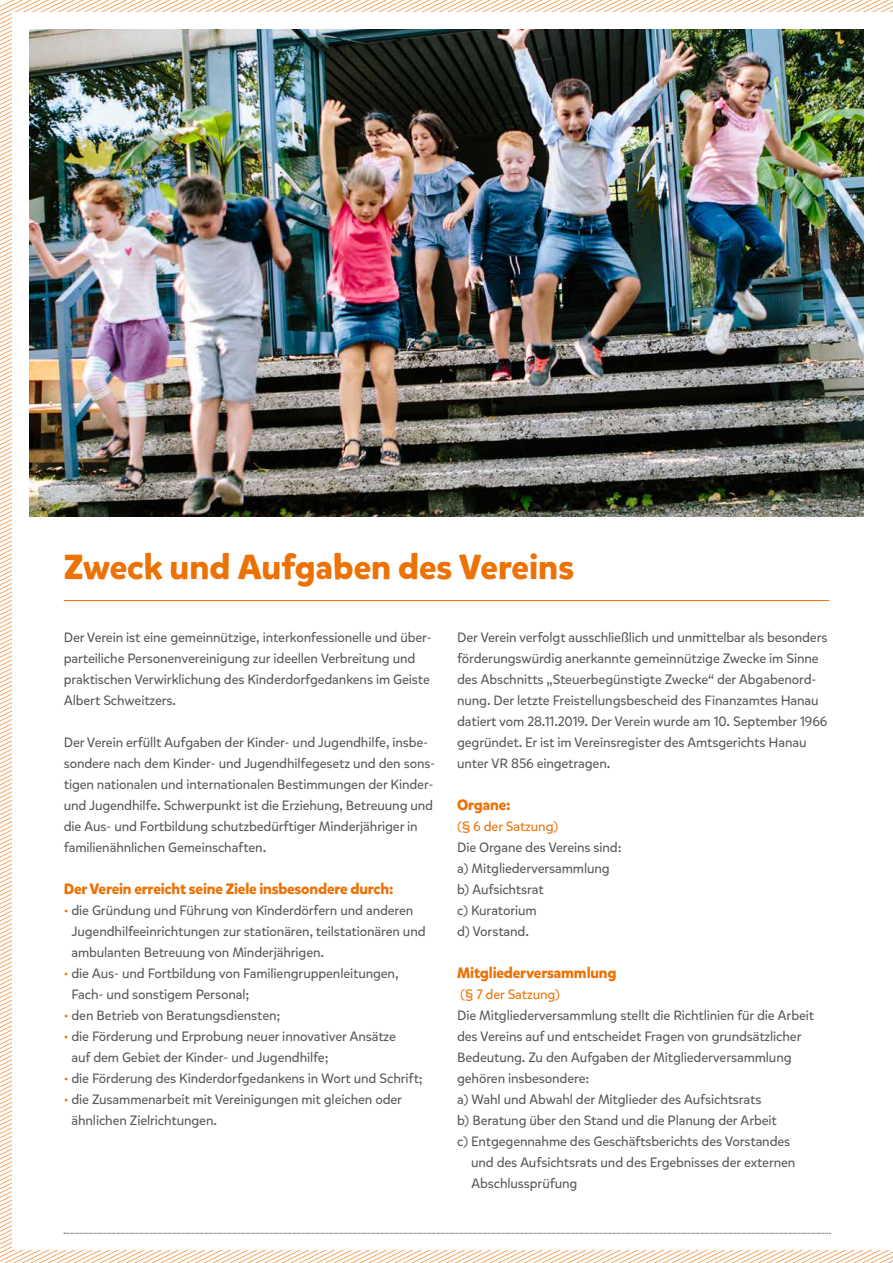
<style>
.page{position:relative;width:893px;height:1263px;background:#fff}
.page>*{position:absolute;margin:0;border:0;box-sizing:border-box;transform-origin:0 0}
.t1{font:700 34.5px "Mikado";color:#ec7206}
.t2{font:700 15px "Mikado";letter-spacing:-.01em;color:#ec7206}
.t3{font:13.5px/21px "Mikado";letter-spacing:-.01em;color:#58585a}
.t4{font:13.5px "Mikado";letter-spacing:-.01em;color:#ec7206}
.s1{color:#ec7206}
</style>
<div class="page">
<svg style="left:0;top:1213px;width:893px;height:50px"></svg>
<img style="left:30px;top:30px;width:833px;height:486px">
<hr style="left:64px;top:600px;width:765px;height:1px;background:#ec7206">
<h1 class="t1" style="left:64px;top:545px;width:512px">Zweck und Aufgaben des Vereins</h1>
<p class="t3" style="left:64px;top:627px;width:369px">Der Verein ist eine gemeinnützige, interkonfessionelle und über&shy;parteiliche Personenvereinigung zur ideellen Verbreitung und praktischen Verwirklichung des Kinderdorfgedankens im Geiste Albert Schweitzers.</p>
<p class="t3" style="left:64px;top:732px;width:373px">Der Verein erfüllt Aufgaben der Kinder- und Jugendhilfe, insbe&shy;sondere nach dem Kinder- und Jugendhilfegesetz und den sons&shy;tigen nationalen und internationalen Bestimmungen der Kinder&shy;und Jugendhilfe. Schwerpunkt ist die Erziehung, Betreuung und die Aus- und Fortbildung schutzbedürftiger Minderjähriger in familienähnlichen Gemeinschaften.</p>
<p class="t2" style="left:64px;top:879px;width:331px">Der Verein erreicht seine Ziele insbesondere durch:</p>
<p class="t3" style="left:71px;top:900px;width:356px;text-indent:-8px"><span class="s1">•</span> die Gründung und Führung von Kinderdörfern und anderen<br>Jugendhilfeeinrichtungen zur stationären, teilstationären und ambulanten Betreuung von Minderjährigen.</p>
<p class="t3" style="left:71px;top:963px;width:329px;text-indent:-8px"><span class="s1">•</span> die Aus- und Fortbildung von Familiengruppenleitungen,<br>Fach- und sonstigem Personal;</p>
<p class="t3" style="left:64px;top:1005px;width:218px"><span class="s1">•</span> den Betrieb von Beratungsdiensten;</p>
<p class="t3" style="left:71px;top:1026px;width:326px;text-indent:-8px"><span class="s1">•</span> die Förderung und Erprobung neuer innovativer Ansätze auf dem Gebiet der Kinder- und Jugendhilfe;</p>
<p class="t3" style="left:64px;top:1068px;width:361px"><span class="s1">•</span> die Förderung des Kinderdorfgedankens in Wort und Schrift;</p>
<p class="t3" style="left:71px;top:1089px;width:332px;text-indent:-8px"><span class="s1">•</span> die Zusammenarbeit mit Vereinigungen mit gleichen oder ähnlichen Zielrichtungen.</p>
<p class="t3" style="left:457px;top:627px;width:372px">Der Verein verfolgt ausschließlich und unmittelbar als besonders förderungswürdig anerkannte gemeinnützige Zwecke im Sinne des Abschnitts „Steuerbegünstigte Zwecke“ der Abgabenord&shy;nung. Der letzte Freistellungsbescheid des Finanzamtes Hanau datiert vom 28.11.2019. Der Verein wurde am 10. September 1966 gegründet. Er ist im Vereinsregister des Amtsgerichts Hanau unter VR 856 eingetragen.</p>
<p class="t2" style="left:457px;top:795px;width:55px">Organe:</p>
<p class="t4" style="left:457px;top:818px;width:103px">(§ 6 der Satzung)</p>
<p class="t3" style="left:457px;top:837px;width:166px">Die Organe des Vereins sind: a) Mitgliederversammlung b) Aufsichtsrat<br>c) Kuratorium<br>d) Vorstand.</p>
<p class="t2" style="left:457px;top:963px;width:161px">Mitgliederversammlung</p>
<p class="t4" style="left:460px;top:986px;width:101px">(§ 7 der Satzung)</p>
<p class="t3" style="left:457px;top:1005px;width:359px">Die Mitgliederversammlung stellt die Richtlinien für die Arbeit des Vereins auf und entscheidet Fragen von grundsätzlicher Bedeutung. Zu den Aufgaben der Mitgliederversammlung gehören insbesondere:<br>a) Wahl und Abwahl der Mitglieder des Aufsichtsrats<br>b) Beratung über den Stand und die Planung der Arbeit<br>c) Entgegennahme des Geschäftsberichts des Vorstandes</p>
<p class="t3" style="left:471px;top:1152px;width:326px">und des Aufsichtsrats und des Ergebnisses der externen<br>Abschlussprüfung</p>
</div>
